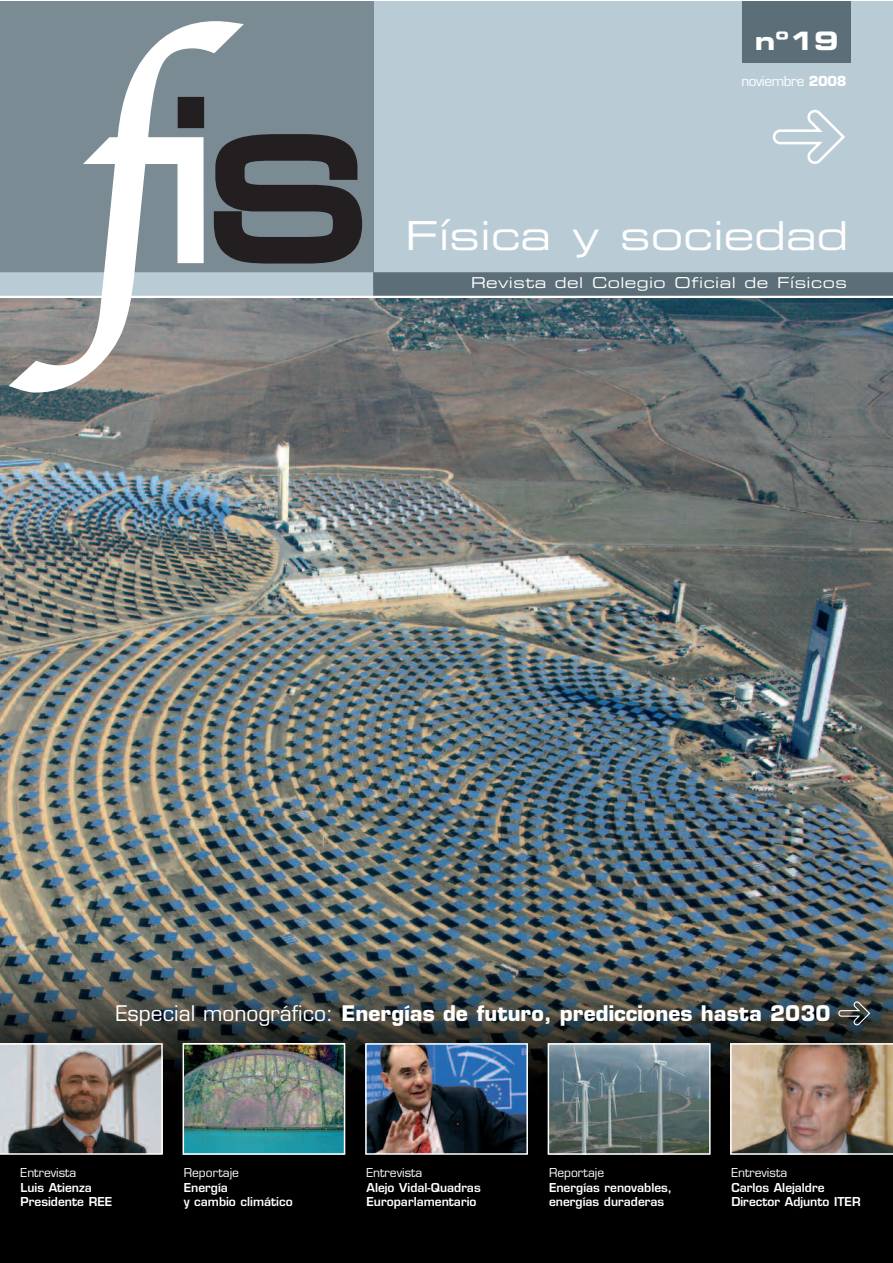
<style>
.page{position:relative;width:893px;height:1263px;background:#fff}
.page>*{position:absolute;margin:0;border:0;box-sizing:border-box;transform-origin:0 0}
.t1{font:40.05px "Eurostile Extended Two";color:#fff}
.t2{font:25.35px "Eurostile Bold Extended Two";color:#fff}
.t3{font:700 21px "Eurostile";color:#fff}
.t4{font:15px "Eurostile Extended Two";letter-spacing:.03em;color:#fff}
.t5{font:13.5px "Eurostile";letter-spacing:-.03em;color:#fff}
.t6{font:600 12px/14.4px "Eurostile";color:#fff}
.t7{font:12px "Eurostile";color:#fff}
.s1{font-weight:700}
.s2{font-weight:400}
</style>
<div class="page">
<img style="left:0;top:298px;width:892px;height:965px">
<img style="left:0;top:1043px;width:163px;height:112px">
<img style="left:551px;top:1046px;width:157px;height:106px">
<div style="left:548px;top:1043px;width:163px;height:112px;border:2px solid #fff"></div>
<img style="left:730px;top:1043px;width:162px;height:112px">
<img style="left:186px;top:1046px;width:156px;height:106px">
<div style="left:183px;top:1043px;width:162px;height:112px;border:2px solid #fff"></div>
<img style="left:368px;top:1046px;width:157px;height:106px">
<div style="left:365px;top:1043px;width:163px;height:112px;border:2px solid #fff"></div>
<div style="left:373px;top:1px;width:519px;height:287px;background:#b9ccd6"></div>
<div style="left:0;top:1px;width:373px;height:287px;background:#7a8b94"></div>
<div style="left:0;top:272px;width:374px;height:24px;background:#b9ccd6"></div>
<div style="left:373px;top:272px;width:519px;height:24px;background:#5c6f78"></div>
<div style="left:743px;top:1px;width:108px;height:62px;background:#5c6f78"></div>
<svg style="left:772px;top:110px;width:73px;height:54px"></svg>
<svg style="left:838px;top:1000px;width:33px;height:27px"></svg>
<svg style="left:255px;top:134px;width:108px;height:130px"></svg>
<svg style="left:0;top:21px;width:255px;height:377px"></svg>
<h2 class="t2" style="left:755px;top:32px;width:86px">nº19</h2>
<p class="t5" style="left:741px;top:76px;width:107px">noviembre <span class="s1">2008</span></p>
<h1 class="t1" style="left:405px;top:221px;width:445px">Física y sociedad</h1>
<p class="t4" style="left:471px;top:277px;width:377px">Revista del Colegio Oficial de Físicos</p>
<h3 class="t3" style="left:116px;top:1005px;width:716px"><span class="s2">Especial monográfico:</span> Energías de futuro, predicciones hasta 2030</h3>
<p class="t7" style="left:21px;top:1168px;width:57px">Entrevista</p>
<p class="t6" style="left:21px;top:1181px;width:93px">Luis Atienza<br>Presidente REE</p>
<p class="t7" style="left:184px;top:1168px;width:57px">Reportaje</p>
<p class="t6" style="left:184px;top:1181px;width:110px">Energía<br>y cambio climático</p>
<p class="t7" style="left:366px;top:1168px;width:57px">Entrevista</p>
<p class="t6" style="left:366px;top:1181px;width:116px">Alejo Vidal-Quadras<br>Europarlamentario</p>
<p class="t7" style="left:549px;top:1168px;width:57px">Reportaje</p>
<p class="t6" style="left:549px;top:1181px;width:125px">Energías renovables, energías duraderas</p>
<p class="t7" style="left:731px;top:1168px;width:57px">Entrevista</p>
<p class="t6" style="left:731px;top:1181px;width:131px">Carlos Alejaldre<br>Director Adjunto ITER</p>
</div>
